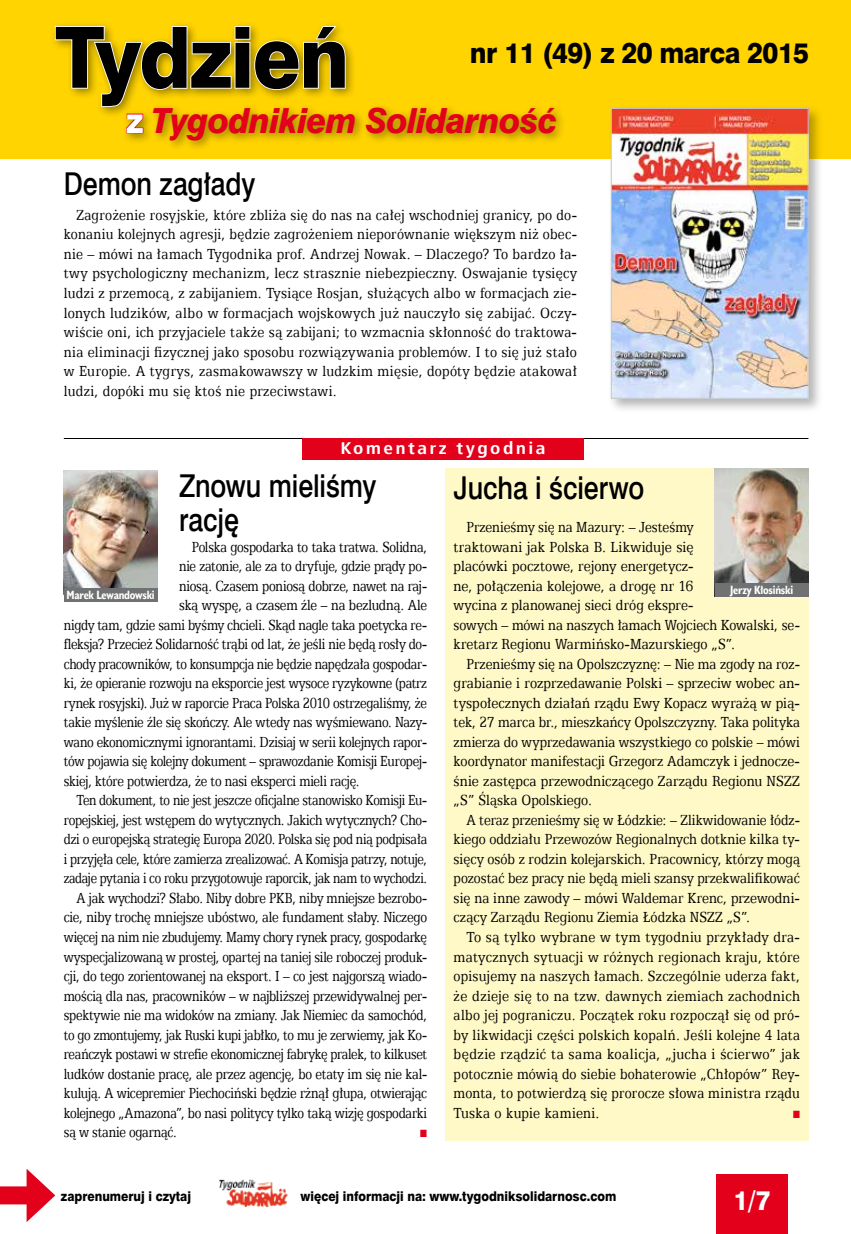
<style>
.page{position:relative;width:851px;height:1234px;background:#fff}
.page>*{position:absolute;margin:0;border:0;box-sizing:border-box;transform-origin:0 0}
.t1{font:84.45px "Swis 721 Hv EU";letter-spacing:-.02em;color:#000;scale:.95 1}
.t2{font:italic 34.65px "Swis 721 Hv EU";letter-spacing:-.02em;color:#e2001a;scale:.95 1}
.t3{font:31.5px/34.5px "Swis 721 Md EU";letter-spacing:-.005em;color:#000;scale:.85 1}
.t4{font:28.2px "Swis 721 Hv EU";letter-spacing:-.02em;color:#000;scale:.95 1}
.t5{font:27px "Swis 721 Hv EU";color:#fff;scale:.9 1}
.t6{font:700 17.1px "Humnst 777 Cn EU";letter-spacing:.12em;color:#fff;scale:1.16 1}
.t7{font:16.5px/19.5px "Egyptian 505 EU";letter-spacing:-.015em;color:#000;text-align:justify;scale:.84 1}
.t8{font:16.5px "Egyptian 505 EU";letter-spacing:-.015em;color:#000;scale:.8 1}
.t9{font:16.5px/19.5px "Egyptian 505 EU";letter-spacing:-.015em;color:#000;scale:.83 1}
.t10{font:16.5px/19.5px "Egyptian 505 EU";letter-spacing:-.015em;color:#000;text-align:justify;scale:.85 1}
.t11{font:16.5px "Egyptian 505 EU";letter-spacing:-.015em;color:#000;scale:.79 1}
.t12{font:16.5px "Egyptian 505 EU";letter-spacing:-.015em;color:#000;scale:.81 1}
.t13{font:16.5px "Egyptian 505 EU";letter-spacing:-.015em;color:#000;scale:.78 1}
.t14{font:16.5px "Egyptian 505 EU";letter-spacing:-.015em;color:#000;scale:.82 1}
.t15{font:13.5px "Swis 721 Hv EU";color:#000;scale:.9 1}
.t16{font:700 12px "Humanst 521 Cn EU";letter-spacing:-.02em;color:#fff}
.t17{font:10.5px "Zapf Dingbats ITC";color:#e2001a;scale:.85 1}
.s1{font-style:normal;color:#fff}
</style>
<div class="page">
<img style="left:219px;top:1179px;width:69px;height:27px">
<div style="left:0;top:1186px;width:38px;height:18px;background:#e2001a"></div>
<svg style="left:27px;top:1169px;width:28px;height:52px"></svg>
<div style="left:0;top:0;width:850px;height:159px;background:#ffd400"></div>
<div style="left:50px;top:21px;width:516px;height:130px;background:#000;opacity:.4"></div>
<svg style="left:54px;top:24px;width:292px;height:110px"></svg>
<div style="left:716px;top:1174px;width:72px;height:59px;background:#e2001a"></div>
<div style="left:445px;top:468px;width:363px;height:672px;background:#fff9c7"></div>
<hr style="left:64px;top:438px;width:744px;height:1px;background:#000">
<div style="left:302px;top:438px;width:282px;height:21px;background:#e2001a"></div>
<img style="left:714px;top:468px;width:94px;height:115px">
<div style="left:714px;top:583px;width:94px;height:14px;background:#707172"></div>
<img style="left:64px;top:471px;width:94px;height:123px">
<div style="left:64px;top:588px;width:93px;height:14px;background:#707172"></div>
<div style="left:608px;top:105px;width:215px;height:308px;background:#000;opacity:.3"></div>
<img style="left:613px;top:110px;width:193px;height:286px">
<div style="left:611px;top:108px;width:197px;height:290px;border:1px solid #c6c7c8"></div>
<h1 class="t1" style="left:55px;top:6px;width:311px">Tydzień</h1>
<h2 class="t2" style="left:126px;top:99px;width:456px"><span class="s1">z</span> Tygodnikiem Solidarność</h2>
<h3 class="t4" style="left:469px;top:36px;width:358px">nr 11 (49) z 20 marca 2015</h3>
<h3 class="t3" style="left:64px;top:169px;width:227px">Demon zagłady</h3>
<p class="t7" style="left:64px;top:205px;width:612px;text-indent:13px">Zagrożenie rosyjskie, które zbliża się do nas na całej wschodniej granicy, po do&shy;konaniu kolejnych agresji, będzie zagrożeniem nieporównanie większym niż obec&shy;nie – mówi na łamach Tygodnika prof. Andrzej Nowak. – Dlaczego? To bardzo ła&shy;twy psychologiczny mechanizm, lecz strasznie niebezpieczny. Oswajanie tysięcy ludzi z przemocą, z zabijaniem. Tysiące Rosjan, służących albo w formacjach zie&shy;lonych ludzików, albo w formacjach wojskowych już nauczyło się zabijać. Oczy&shy;wiście oni, ich przyjaciele także są zabijani; to wzmacnia skłonność do traktowa&shy;nia eliminacji fizycznej jako sposobu rozwiązywania problemów. I to się już stało w Europie. A tygrys, zasmakowawszy w ludzkim mięsie, dopóty będzie atakował ludzi, dopóki mu się ktoś nie przeciwstawi.</p>
<p class="t6" style="left:340px;top:437px;width:178px">Komentarz tygodnia</p>
<h3 class="t3" style="left:179px;top:469px;width:234px">Znowu mieliśmy rację</h3>
<p class="t8" style="left:192px;top:537px;width:295px">Polska gospodarka to taka tratwa. Solidna,</p>
<p class="t8" style="left:179px;top:556px;width:311px">nie zatonie, ale za to dryfuje, gdzie prądy po-</p>
<p class="t12" style="left:179px;top:576px;width:308px">niosą. Czasem poniosą dobrze, nawet na raj-</p>
<p class="t14" style="left:179px;top:595px;width:304px">ską wyspę, a czasem źle – na bezludną. Ale</p>
<p class="t8" style="left:64px;top:615px;width:455px">nigdy tam, gdzie sami byśmy chcieli. Skąd nagle taka poetycka re-</p>
<p class="t8" style="left:64px;top:634px;width:455px">fleksja? Przecież Solidarność trąbi od lat, że jeśli nie będą rosły do-</p>
<p class="t11" style="left:64px;top:654px;width:461px">chody pracowników, to konsumpcja nie będzie napędzała gospodar-</p>
<p class="t8" style="left:64px;top:673px;width:455px">ki, że opieranie rozwoju na eksporcie jest wysoce ryzykowne (patrz</p>
<p class="t8" style="left:64px;top:693px;width:455px">rynek rosyjski). Już w raporcie Praca Polska 2010 ostrzegaliśmy, że</p>
<p class="t8" style="left:64px;top:712px;width:455px">takie myślenie źle się skończy. Ale wtedy nas wyśmiewano. Nazy-</p>
<p class="t8" style="left:64px;top:732px;width:455px">wano ekonomicznymi ignorantami. Dzisiaj w serii kolejnych rapor-</p>
<p class="t8" style="left:64px;top:751px;width:455px">tów pojawia się kolejny dokument – sprawozdanie Komisji Europej-</p>
<p class="t8" style="left:64px;top:771px;width:371px">skiej, które potwierdza, że to nasi eksperci mieli rację.</p>
<p class="t11" style="left:77px;top:790px;width:445px">Ten dokument, to nie jest jeszcze oficjalne stanowisko Komisji Eu-</p>
<p class="t8" style="left:64px;top:810px;width:455px">ropejskiej, jest wstępem do wytycznych. Jakich wytycznych? Cho-</p>
<p class="t11" style="left:64px;top:829px;width:461px">dzi o europejską strategię Europa 2020. Polska się pod nią podpisała</p>
<p class="t11" style="left:64px;top:849px;width:461px">i przyjęła cele, które zamierza zrealizować. A Komisja patrzy, notuje,</p>
<p class="t13" style="left:64px;top:868px;width:467px">zadaje pytania i co roku przygotowuje raporcik, jak nam to wychodzi.</p>
<p class="t8" style="left:77px;top:888px;width:439px">A jak wychodzi? Słabo. Niby dobre PKB, niby mniejsze bezrobo-</p>
<p class="t12" style="left:64px;top:907px;width:450px">cie, niby trochę mniejsze ubóstwo, ale fundament słaby. Niczego</p>
<p class="t11" style="left:64px;top:927px;width:461px">więcej na nim nie zbudujemy. Mamy chory rynek pracy, gospodarkę</p>
<p class="t8" style="left:64px;top:946px;width:455px">wyspecjalizowaną w prostej, opartej na taniej sile roboczej produk-</p>
<p class="t12" style="left:64px;top:966px;width:450px">cji, do tego zorientowanej na eksport. I – co jest najgorszą wiado-</p>
<p class="t8" style="left:64px;top:985px;width:455px">mością dla nas, pracowników – w najbliższej przewidywalnej per-</p>
<p class="t8" style="left:64px;top:1005px;width:455px">spektywie nie ma widoków na zmiany. Jak Niemiec da samochód,</p>
<p class="t11" style="left:64px;top:1024px;width:461px">to go zmontujemy, jak Ruski kupi jabłko, to mu je zerwiemy, jak Ko-</p>
<p class="t11" style="left:64px;top:1044px;width:461px">reańczyk postawi w strefie ekonomicznej fabrykę pralek, to kilkuset</p>
<p class="t12" style="left:64px;top:1063px;width:450px">ludków dostanie pracę, ale przez agencję, bo etaty im się nie kal-</p>
<p class="t8" style="left:64px;top:1083px;width:455px">kulują. A wicepremier Piechociński będzie rżnął głupa, otwierając</p>
<p class="t8" style="left:64px;top:1102px;width:455px">kolejnego „Amazona”, bo nasi politycy tylko taką wizję gospodarki</p>
<p class="t8" style="left:64px;top:1122px;width:142px">są w stanie ogarnąć.</p>
<p class="t17" style="left:420px;top:1128px;width:9px">■</p>
<p class="t16" style="left:67px;top:587px;width:89px">Marek Lewandowski</p>
<h3 class="t3" style="left:453px;top:472px;width:226px">Jucha i ścierwo</h3>
<p class="t9" style="left:453px;top:517px;width:418px;text-indent:13px">Przenieśmy się na Mazury: – Jesteśmy<br>traktowani jak Polska B. Likwiduje się<br>placówki pocztowe, rejony energetycz-<br>ne, połączenia kolejowe, a drogę nr 16<br>wycina z planowanej sieci dróg ekspre-<br>sowych – mówi na naszych łamach Wojciech Kowalski, se&shy;kretarz Regionu Warmińsko-Mazurskiego „S”.</p>
<p class="t7" style="left:453px;top:653px;width:413px;text-indent:13px">Przenieśmy się na Opolszczyznę: – Nie ma zgody na roz&shy;grabianie i rozprzedawanie Polski – sprzeciw wobec an&shy;tyspołecznych działań rządu Ewy Kopacz wyrażą w pią&shy;tek, 27 marca br., mieszkańcy Opolszczyzny. Taka polityka zmierza do wyprzedawania wszystkiego co polskie – mówi koordynator manifestacji Grzegorz Adamczyk i jednocze&shy;śnie zastępca przewodniczącego Zarządu Regionu NSZZ „S” Śląska Opolskiego.</p>
<p class="t9" style="left:453px;top:809px;width:418px;text-align:justify;text-indent:13px">A teraz przenieśmy się w Łódzkie: – Zlikwidowanie łódz&shy;kiego oddziału Przewozów Regionalnych dotknie kilka ty&shy;sięcy osób z rodzin kolejarskich. Pracownicy, którzy mogą pozostać bez pracy nie będą mieli szansy przekwalifikować się na inne zawody – mówi Waldemar Krenc, przewodni&shy;czący Zarządu Regionu Ziemia Łódzka NSZZ „S”.</p>
<p class="t10" style="left:453px;top:926px;width:409px;text-indent:13px">To są tylko wybrane w tym tygodniu przykłady dra&shy;matycznych sytuacji w różnych regionach kraju, które opisujemy na naszych łamach. Szczególnie uderza fakt, że dzieje się to na tzw. dawnych ziemiach zachodnich albo jej pograniczu. Początek roku rozpoczął się od pró&shy;by likwidacji części polskich kopalń. Jeśli kolejne 4 lata będzie rządzić ta sama koalicja, „jucha i ścierwo” jak potocznie mówią do siebie bohaterowie „Chłopów” Rey&shy;monta, to potwierdzą się prorocze słowa ministra rządu Tuska o kupie kamieni.</p>
<p class="t16" style="left:730px;top:582px;width:65px">Jerzy Kłosiński</p>
<p class="t17" style="left:793px;top:1108px;width:9px">■</p>
<p class="t15" style="left:61px;top:1187px;width:146px">zaprenumeruj i czytaj</p>
<p class="t15" style="left:300px;top:1187px;width:352px">więcej informacji na: www.tygodniksolidarnosc.com</p>
<h3 class="t5" style="left:733px;top:1183px;width:42px">1/7</h3>
</div>
